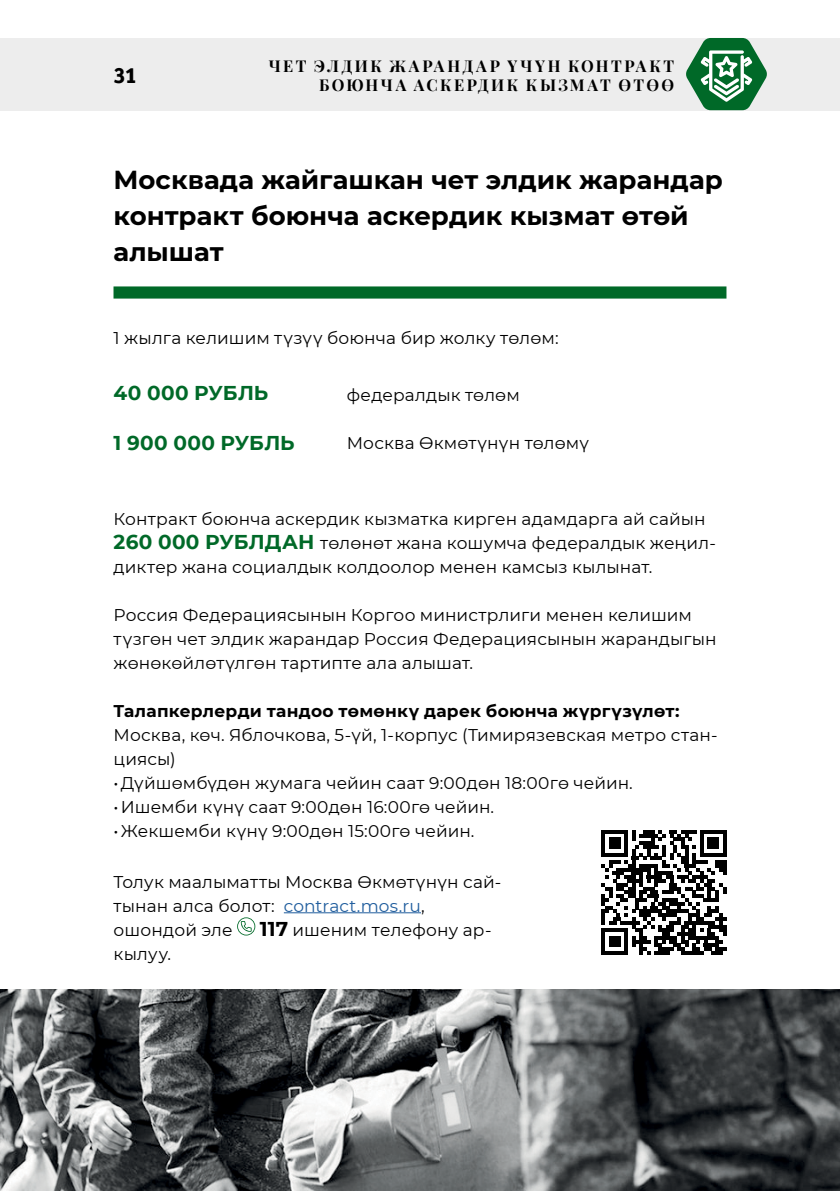
<style>
.page{position:relative;width:840px;height:1191px;background:#fff}
.page>*{position:absolute;margin:0;border:0;box-sizing:border-box;transform-origin:0 0}
.t1{font:700 26px/36px "Montserrat";color:#000}
.t2{font:22px "Officina Sans Extra Bold C";color:#000}
.t3{font:700 20px "Montserrat";letter-spacing:.01em;color:#006928}
.t4{font:17px/24px "Montserrat";letter-spacing:.01em;color:#000}
.t5{font:700 17px "Montserrat";letter-spacing:.015em;color:#000}
.t6{font:16px/19.2px "Playfair Display";letter-spacing:.155em;color:#000;text-align:right}
.s1{font-weight:700;font-size:20px;color:#006928}
.s2{color:#215e9e}
.s3{font-weight:700;font-size:20px}
</style>
<div class="page">
<div style="left:0;top:38px;width:839px;height:72px;background:#ededed"></div>
<svg style="left:686px;top:38px;width:80px;height:72px"></svg>
<img style="left:0;top:989px;width:839px;height:202px">
<div style="left:113px;top:286px;width:613px;height:12px;background:#006928"></div>
<hr style="left:284px;top:912px;width:137px;height:1px;background:#215e9e">
<svg style="left:237px;top:917px;width:18px;height:18px"></svg>
<svg style="left:601px;top:830px;width:125px;height:125px"></svg>
<hr style="left:680px;top:830px;width:15px;height:3px;background:#000">
<hr style="left:699px;top:830px;width:27px;height:3px;background:#000">
<p class="t2" style="left:113px;top:62px;width:25px">31</p>
<p class="t6" style="left:269px;top:55px;width:406px">ЧЕТ ЭЛДИК ЖАРАНДАР ҮЧҮН КОНТРАКТ<br>БОЮНЧА АСКЕРДИК КЫЗМАТ ӨТӨӨ</p>
<h1 class="t1" style="left:113px;top:161px;width:610px">Москвада жайгашкан чет элдик жарандар контракт боюнча аскердик кызмат өтөй алышат</h1>
<p class="t4" style="left:113px;top:325px;width:446px">1 жылга келишим түзүү боюнча бир жолку төлөм:</p>
<p class="t3" style="left:113px;top:379px;width:156px">40 000 РУБЛЬ</p>
<p class="t3" style="left:113px;top:428px;width:182px">1 900 000 РУБЛЬ</p>
<p class="t4" style="left:346px;top:383px;width:174px">федералдык төлөм</p>
<p class="t4" style="left:346px;top:430px;width:243px">Москва Өкмөтүнүн төлөмү</p>
<p class="t4" style="left:113px;top:506px;width:603px">Контракт боюнча аскердик кызматка кирген адамдарга ай сайын<br><span class="s1">260 000 РУБЛДАН</span> төлөнөт жана кошумча федералдык жеңил&shy;диктер жана социалдык колдоолор менен камсыз кылынат.</p>
<p class="t4" style="left:113px;top:602px;width:604px">Россия Федерациясынын Коргоо министрлиги менен келишим түзгөн чет элдик жарандар Россия Федерациясынын жарандыгын жөнөкөйлөтүлгөн тартипте ала алышат.</p>
<p class="t5" style="left:113px;top:699px;width:567px">Талапкерлерди тандоо төмөнкү дарек боюнча жүргүзүлөт:</p>
<p class="t4" style="left:113px;top:722px;width:605px">Москва, көч. Яблочкова, 5-үй, 1-корпус (Тимирязевская метро стан&shy;циясы)</p>
<p class="t4" style="left:113px;top:770px;width:520px">• Дүйшөмбүдөн жумага чейин саат 9:00дөн 18:00гө чейин.</p>
<p class="t4" style="left:113px;top:794px;width:382px">• Ишемби күнү саат 9:00дөн 16:00гө чейин.</p>
<p class="t4" style="left:113px;top:818px;width:362px">• Жекшемби күнү 9:00дөн 15:00гө чейин.</p>
<p class="t4" style="left:113px;top:869px;width:389px">Толук маалыматты Москва Өкмөтүнүн сай&shy;тынан алса болот: <span class="s2">contract.mos.ru</span>, ошондой эле</p>
<p class="t4" style="left:259px;top:917px;width:233px"><span class="s3">117</span> ишеним телефону ар-</p>
<p class="t4" style="left:113px;top:941px;width:59px">кылуу.</p>
</div>
